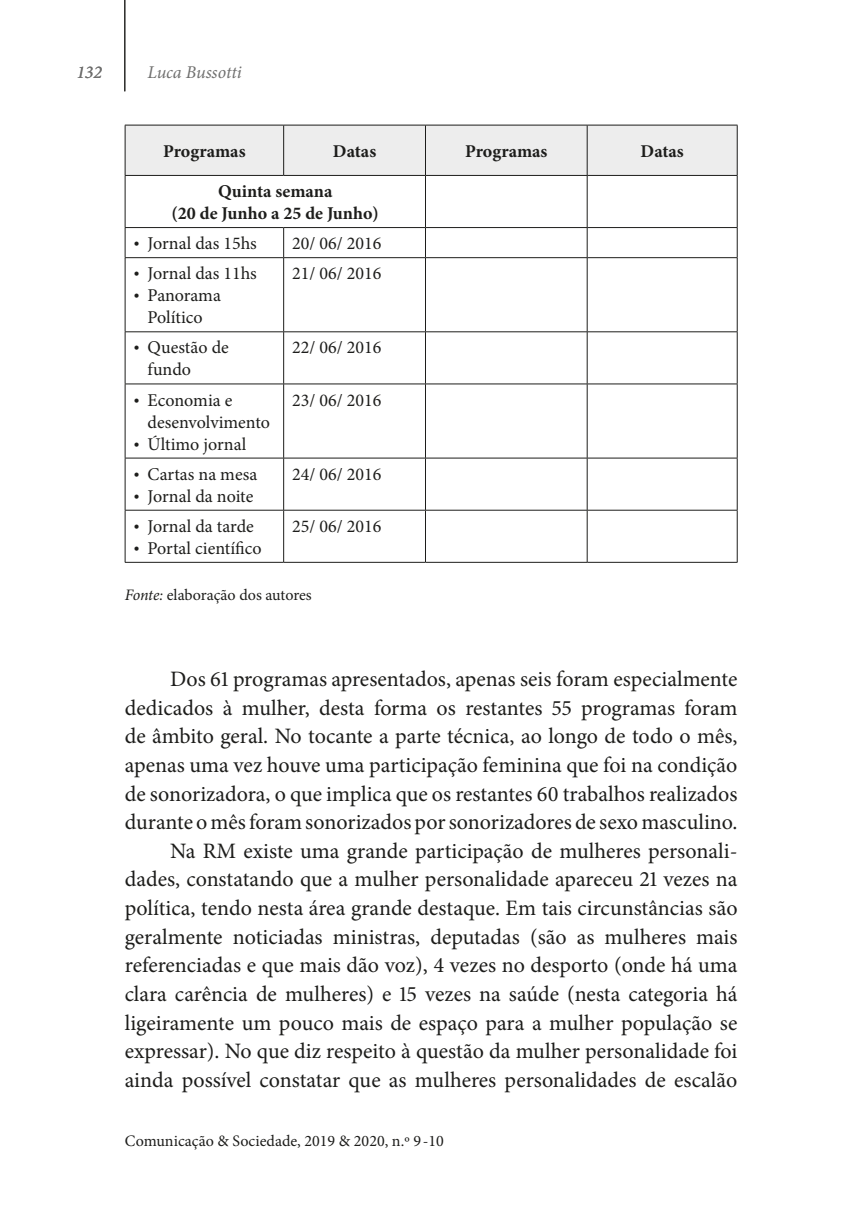
<style>
.page{position:relative;width:851px;height:1214px;background:#fff}
.page>*{position:absolute;margin:0;border:0;box-sizing:border-box;transform-origin:0 0}
.Normal_wrd_12{font:22px/28.6px "Minion Pro";color:#1d1d1b;text-align:justify}
.Parágrafo_da_Lista_w{font:18px/22px "Minion Pro";letter-spacing:-.005em;color:#1d1d1b}
.Normal_wrd_12-2{font:700 18px "Minion Pro";color:#1d1d1b}
.Normal_wrd_12-3{font:18px "Minion Pro";color:#1d1d1b}
.t1{font:italic 18px "Minion Pro";letter-spacing:-.005em;color:#70706f}
.Normal_wrd_12-4{font:16px "Minion Pro";color:#1d1d1b}
.s1{font-style:italic}
</style>
<div class="page">
<hr style="left:124px;top:0;width:1px;height:91px;background:#1d1d1b">
<div style="left:126px;top:126px;width:610px;height:49px;background:#ededed"></div>
<hr style="left:125px;top:125px;width:158px;height:1px;background:#1d1d1b">
<hr style="left:125px;top:125px;width:1px;height:50px;background:#1d1d1b">
<hr style="left:283px;top:125px;width:142px;height:1px;background:#1d1d1b">
<hr style="left:283px;top:125px;width:1px;height:50px;background:#1d1d1b">
<hr style="left:425px;top:125px;width:162px;height:1px;background:#1d1d1b">
<hr style="left:425px;top:125px;width:1px;height:50px;background:#1d1d1b">
<hr style="left:587px;top:125px;width:150px;height:1px;background:#1d1d1b">
<hr style="left:586px;top:125px;width:1px;height:50px;background:#1d1d1b">
<hr style="left:736px;top:125px;width:1px;height:50px;background:#1d1d1b">
<hr style="left:125px;top:175px;width:158px;height:1px;background:#1d1d1b">
<hr style="left:283px;top:175px;width:142px;height:1px;background:#1d1d1b">
<hr style="left:425px;top:175px;width:162px;height:1px;background:#1d1d1b">
<hr style="left:587px;top:175px;width:150px;height:1px;background:#1d1d1b">
<hr style="left:125px;top:176px;width:1px;height:51px;background:#1d1d1b">
<hr style="left:425px;top:176px;width:1px;height:51px;background:#1d1d1b">
<hr style="left:586px;top:176px;width:1px;height:51px;background:#1d1d1b">
<hr style="left:736px;top:176px;width:1px;height:51px;background:#1d1d1b">
<hr style="left:125px;top:227px;width:158px;height:1px;background:#1d1d1b">
<svg style="left:125px;top:228px;width:1px;height:29px"></svg>
<hr style="left:283px;top:227px;width:142px;height:1px;background:#1d1d1b">
<svg style="left:283px;top:228px;width:1px;height:29px"></svg>
<hr style="left:425px;top:227px;width:162px;height:1px;background:#1d1d1b">
<svg style="left:425px;top:228px;width:1px;height:29px"></svg>
<hr style="left:587px;top:227px;width:150px;height:1px;background:#1d1d1b">
<svg style="left:586px;top:228px;width:1px;height:29px"></svg>
<svg style="left:736px;top:228px;width:1px;height:29px"></svg>
<hr style="left:125px;top:257px;width:158px;height:1px;background:#1d1d1b">
<hr style="left:125px;top:258px;width:1px;height:73px;background:#1d1d1b">
<hr style="left:283px;top:257px;width:142px;height:1px;background:#1d1d1b">
<hr style="left:283px;top:258px;width:1px;height:73px;background:#1d1d1b">
<hr style="left:425px;top:257px;width:162px;height:1px;background:#1d1d1b">
<hr style="left:425px;top:258px;width:1px;height:73px;background:#1d1d1b">
<hr style="left:587px;top:257px;width:150px;height:1px;background:#1d1d1b">
<hr style="left:586px;top:258px;width:1px;height:73px;background:#1d1d1b">
<hr style="left:736px;top:258px;width:1px;height:73px;background:#1d1d1b">
<hr style="left:125px;top:331px;width:158px;height:1px;background:#1d1d1b">
<hr style="left:125px;top:332px;width:1px;height:51px;background:#1d1d1b">
<hr style="left:283px;top:331px;width:142px;height:1px;background:#1d1d1b">
<hr style="left:283px;top:332px;width:1px;height:51px;background:#1d1d1b">
<hr style="left:425px;top:331px;width:162px;height:1px;background:#1d1d1b">
<hr style="left:425px;top:332px;width:1px;height:51px;background:#1d1d1b">
<hr style="left:587px;top:331px;width:150px;height:1px;background:#1d1d1b">
<hr style="left:586px;top:332px;width:1px;height:51px;background:#1d1d1b">
<hr style="left:736px;top:332px;width:1px;height:51px;background:#1d1d1b">
<hr style="left:125px;top:383px;width:158px;height:1px;background:#1d1d1b">
<hr style="left:125px;top:384px;width:1px;height:73px;background:#1d1d1b">
<hr style="left:283px;top:383px;width:142px;height:1px;background:#1d1d1b">
<hr style="left:283px;top:384px;width:1px;height:73px;background:#1d1d1b">
<hr style="left:425px;top:383px;width:162px;height:1px;background:#1d1d1b">
<hr style="left:425px;top:384px;width:1px;height:73px;background:#1d1d1b">
<hr style="left:587px;top:383px;width:150px;height:1px;background:#1d1d1b">
<hr style="left:586px;top:384px;width:1px;height:73px;background:#1d1d1b">
<hr style="left:736px;top:384px;width:1px;height:73px;background:#1d1d1b">
<hr style="left:125px;top:457px;width:158px;height:1px;background:#1d1d1b">
<hr style="left:125px;top:458px;width:1px;height:52px;background:#1d1d1b">
<hr style="left:283px;top:457px;width:142px;height:1px;background:#1d1d1b">
<hr style="left:283px;top:458px;width:1px;height:52px;background:#1d1d1b">
<hr style="left:425px;top:457px;width:162px;height:1px;background:#1d1d1b">
<hr style="left:425px;top:458px;width:1px;height:52px;background:#1d1d1b">
<hr style="left:587px;top:457px;width:150px;height:1px;background:#1d1d1b">
<hr style="left:586px;top:458px;width:1px;height:52px;background:#1d1d1b">
<hr style="left:736px;top:458px;width:1px;height:52px;background:#1d1d1b">
<hr style="left:125px;top:510px;width:158px;height:1px;background:#1d1d1b">
<hr style="left:125px;top:510px;width:1px;height:52px;background:#1d1d1b">
<hr style="left:283px;top:510px;width:142px;height:1px;background:#1d1d1b">
<hr style="left:283px;top:510px;width:1px;height:52px;background:#1d1d1b">
<hr style="left:425px;top:510px;width:162px;height:1px;background:#1d1d1b">
<hr style="left:425px;top:510px;width:1px;height:52px;background:#1d1d1b">
<hr style="left:587px;top:510px;width:150px;height:1px;background:#1d1d1b">
<hr style="left:586px;top:510px;width:1px;height:52px;background:#1d1d1b">
<hr style="left:736px;top:510px;width:1px;height:52px;background:#1d1d1b">
<hr style="left:125px;top:562px;width:158px;height:1px;background:#1d1d1b">
<hr style="left:283px;top:562px;width:142px;height:1px;background:#1d1d1b">
<hr style="left:425px;top:562px;width:162px;height:1px;background:#1d1d1b">
<hr style="left:587px;top:562px;width:150px;height:1px;background:#1d1d1b">
<p class="t1" style="left:76px;top:60px;width:27px">132</p>
<p class="t1" style="left:147px;top:60px;width:96px">Luca Bussotti</p>
<p class="Normal_wrd_12-2" style="left:163px;top:138px;width:84px">Programas</p>
<p class="Normal_wrd_12-2" style="left:333px;top:138px;width:45px">Datas</p>
<p class="Normal_wrd_12-2" style="left:465px;top:138px;width:84px">Programas</p>
<p class="Normal_wrd_12-2" style="left:640px;top:138px;width:45px">Datas</p>
<p class="Normal_wrd_12-2" style="left:218px;top:178px;width:116px">Quinta semana</p>
<p class="Normal_wrd_12-2" style="left:171px;top:200px;width:209px">(20 de Junho a 25 de Junho)</p>
<p class="Parágrafo_da_Lista_w" style="left:134px;top:232px;width:125px">• Jornal das 15hs</p>
<p class="Normal_wrd_12-3" style="left:292px;top:231px;width:91px">20/ 06/ 2016</p>
<p class="Parágrafo_da_Lista_w" style="left:134px;top:262px;width:125px">• Jornal das 11hs</p>
<p class="Parágrafo_da_Lista_w" style="left:134px;top:284px;width:89px;text-align:center">• Panorama<br>Político</p>
<p class="Normal_wrd_12-3" style="left:292px;top:261px;width:91px">21/ 06/ 2016</p>
<p class="Parágrafo_da_Lista_w" style="left:148px;top:337px;width:83px;text-indent:-14px">• Questão de fundo</p>
<p class="Normal_wrd_12-3" style="left:292px;top:335px;width:91px">22/ 06/ 2016</p>
<p class="Parágrafo_da_Lista_w" style="left:148px;top:389px;width:124px;text-indent:-14px">• Economia e desenvolvimento</p>
<p class="Parágrafo_da_Lista_w" style="left:134px;top:433px;width:114px">• Último jornal</p>
<p class="Normal_wrd_12-3" style="left:292px;top:387px;width:91px">23/ 06/ 2016</p>
<p class="Parágrafo_da_Lista_w" style="left:134px;top:463px;width:125px">• Cartas na mesa</p>
<p class="Parágrafo_da_Lista_w" style="left:134px;top:485px;width:121px">• Jornal da noite</p>
<p class="Parágrafo_da_Lista_w" style="left:134px;top:515px;width:122px">• Jornal da tarde</p>
<p class="Parágrafo_da_Lista_w" style="left:134px;top:537px;width:130px">• Portal científico</p>
<p class="Normal_wrd_12-3" style="left:292px;top:462px;width:91px">24/ 06/ 2016</p>
<p class="Normal_wrd_12-3" style="left:292px;top:514px;width:91px">25/ 06/ 2016</p>
<p class="Normal_wrd_12-4" style="left:125px;top:584px;width:188px"><span class="s1">Fonte:</span> elaboração dos autores</p>
<p class="Normal_wrd_12" style="left:125px;top:664px;width:614px;text-indent:45px">Dos 61 programas apresentados, apenas seis foram especialmente dedicados à mulher, desta forma os restantes 55 programas foram de âmbito geral. No tocante a parte técnica, ao longo de todo o mês, apenas uma vez houve uma participação feminina que foi na condição de sonorizadora, o que implica que os restantes 60 trabalhos realizados durante o mês foram sonorizados por sonorizadores de sexo masculino.</p>
<p class="Normal_wrd_12" style="left:125px;top:836px;width:614px;text-indent:45px">Na RM existe uma grande participação de mulheres personali&shy;dades, constatando que a mulher personalidade apareceu 21 vezes na política, tendo nesta área grande destaque. Em tais circunstâncias são geralmente noticiadas ministras, deputadas (são as mulheres mais referenciadas e que mais dão voz), 4 vezes no desporto (onde há uma clara carência de mulheres) e 15 vezes na saúde (nesta categoria há ligeiramente um pouco mais de espaço para a mulher população se expressar). No que diz respeito à questão da mulher personalidade foi ainda possível constatar que as mulheres personalidades de escalão</p>
<p class="Normal_wrd_12-4" style="left:125px;top:1130px;width:320px">Comunicação &amp; Sociedade, 2019 &amp; 2020, n.º 9-10</p>
</div>
